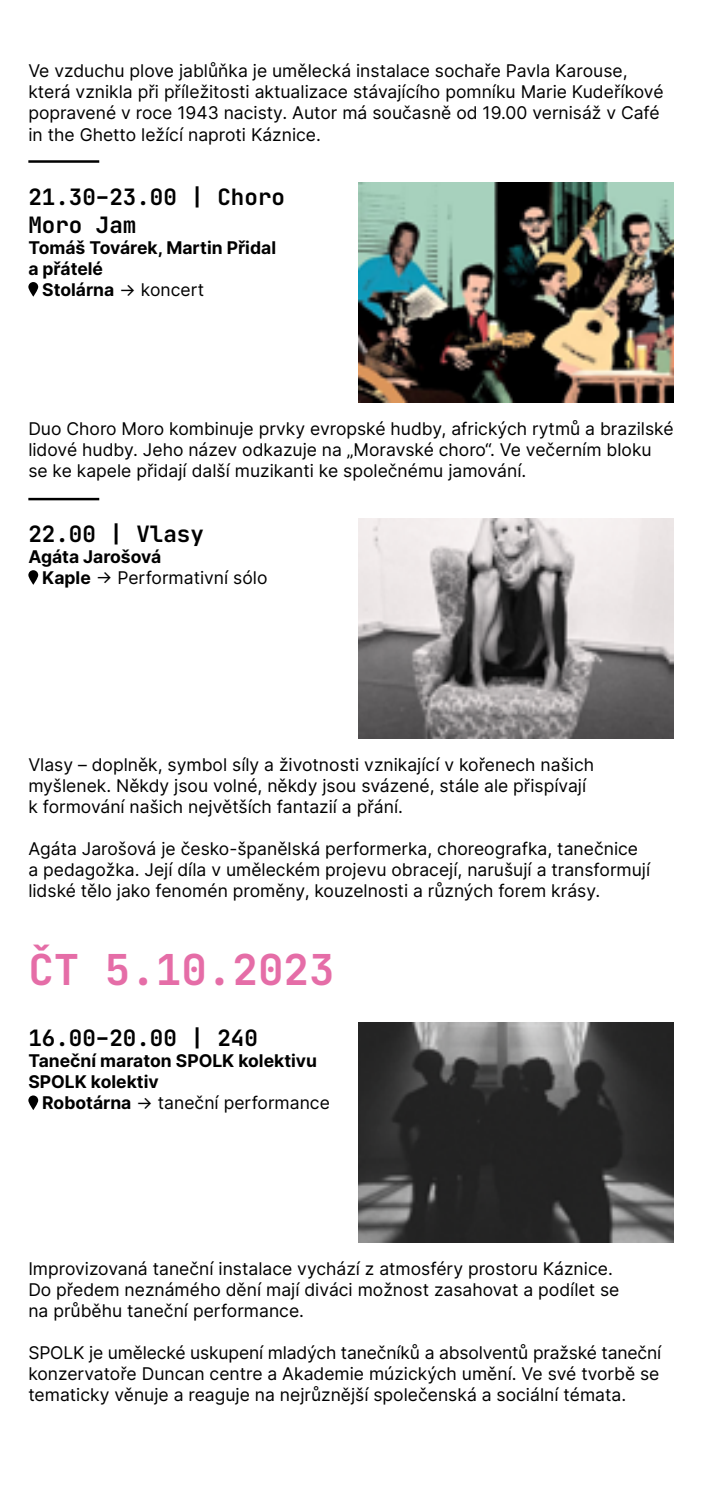
<style>
.page{position:relative;width:702px;height:1489px;background:#fff}
.page>*{position:absolute;margin:0;border:0;box-sizing:border-box;transform-origin:0 0}
.t1{font:700 42.5px "Jet Brains Mono";color:#e56da7}
.t2{font:700 22.5px/27px "Jet Brains Mono";color:#000}
.t3{font:17.5px/21px "Inter";color:#000}
.t4{font:700 17.5px/21px "Inter";color:#000}
.s1{font-weight:400}
.s2{font-weight:700}
</style>
<div class="page">
<img style="left:358px;top:182px;width:315px;height:220px">
<img style="left:358px;top:518px;width:315px;height:220px">
<img style="left:358px;top:1022px;width:315px;height:220px">
<svg style="left:28px;top:282px;width:10px;height:15px"></svg>
<svg style="left:28px;top:570px;width:10px;height:15px"></svg>
<svg style="left:28px;top:1095px;width:10px;height:15px"></svg>
<hr style="left:28px;top:160px;width:71px;height:3px;background:#000">
<hr style="left:28px;top:498px;width:71px;height:2px;background:#000">
<p class="t3" style="left:28px;top:60px;width:636px">Ve vzduchu plove jablůňka je umělecká instalace sochaře Pavla Karouse, která vznikla při příležitosti aktualizace stávajícího pomníku Marie Kudeříkové popravené v roce 1943 nacisty. Autor má současně od 19.00 vernisáž v Café in the Ghetto ležící naproti Káznice.</p>
<p class="t2" style="left:28px;top:184px;width:258px">21.30–23.00 | Choro<br>Moro Jam</p>
<p class="t4" style="left:28px;top:236px;width:249px">Tomáš Továrek, Martin Přidal</p>
<p class="t4" style="left:28px;top:257px;width:76px">a přátelé</p>
<p class="t4" style="left:42px;top:278px;width:163px">Stolárna <span class="s1">→ koncert</span></p>
<p class="t3" style="left:28px;top:417px;width:646px">Duo Choro Moro kombinuje prvky evropské hudby, afrických rytmů a brazilské lidové hudby. Jeho název odkazuje na „Moravské choro“. Ve večerním bloku se ke kapele přidají další muzikanti ke společnému jamování.</p>
<p class="t2" style="left:28px;top:520px;width:177px">22.00 | Vlasy</p>
<p class="t4" style="left:42px;top:545px;width:227px;text-indent:-14px">Agáta Jarošová<br>Kaple <span class="s1">→ Performativní sólo</span></p>
<p class="t3" style="left:28px;top:753px;width:567px">Vlasy – doplněk, symbol síly a životnosti vznikající v kořenech našich myšlenek. Někdy jsou volné, někdy jsou svázené, stále ale přispívají k formování našich největších fantazií a přání.</p>
<p class="t3" style="left:28px;top:837px;width:623px">Agáta Jarošová je česko-španělská performerka, choreografka, tanečnice a pedagožka. Její díla v uměleckém projevu obracejí, narušují a transformují lidské tělo jako fenomén proměny, kouzelnosti a různých forem krásy.</p>
<h1 class="t1" style="left:28px;top:941px;width:307px">ČT 5.10.2023</h1>
<p class="t2" style="left:28px;top:1024px;width:231px">16.00–20.00 | 240</p>
<p class="t4" style="left:28px;top:1049px;width:290px">Taneční maraton SPOLK kolektivu<br>SPOLK kolektiv</p>
<p class="t3" style="left:42px;top:1091px;width:289px"><span class="s2">Robotárna</span> → taneční performance</p>
<p class="t3" style="left:28px;top:1257px;width:592px">Improvizovaná taneční instalace vychází z atmosféry prostoru Káznice.<br>Do předem neznámého dění mají diváci možnost zasahovat a podílet se na průběhu taneční performance.</p>
<p class="t3" style="left:28px;top:1341px;width:634px;text-align:justify">SPOLK je umělecké uskupení mladých tanečníků a absolventů pražské taneční konzervatoře Duncan centre a Akademie múzických umění. Ve své tvorbě se tematicky věnuje a reaguje na nejrůznější společenská a sociální témata.</p>
</div>
